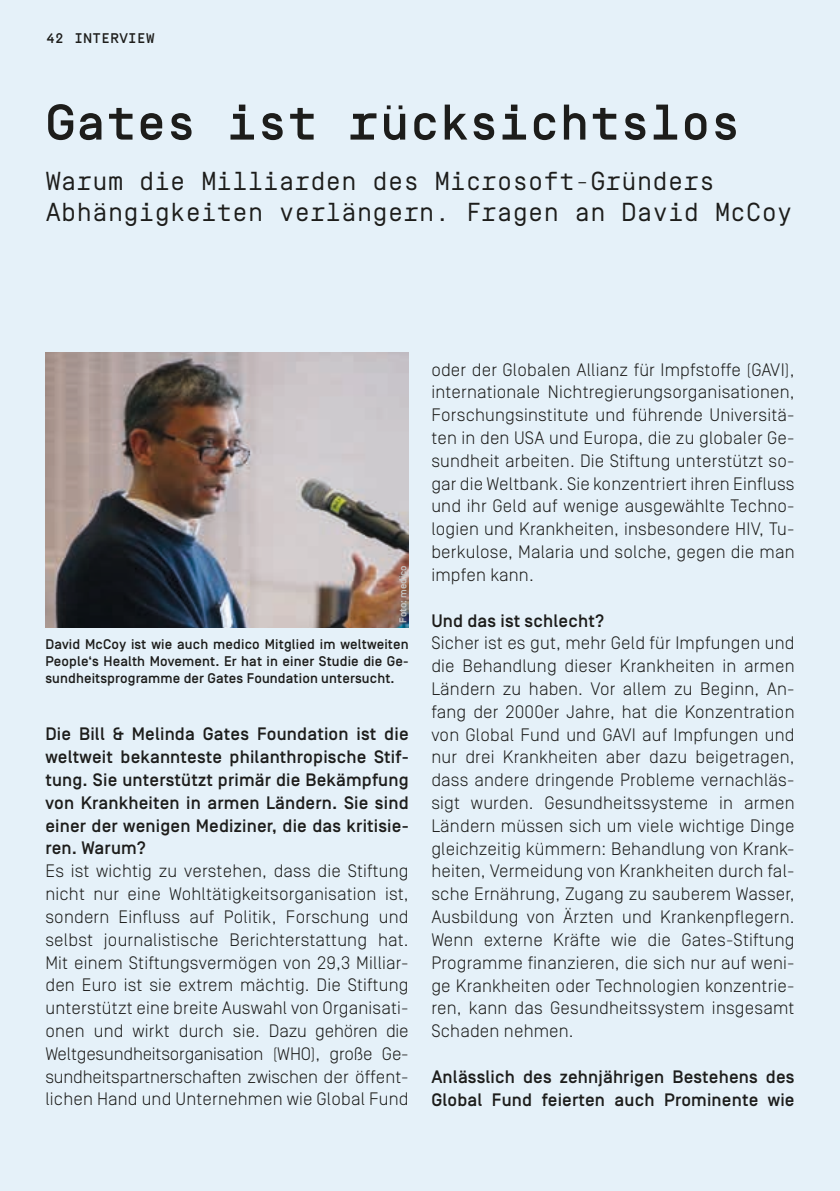
<style>
.page{position:relative;width:840px;height:1191px;background:#fff}
.page>*{position:absolute;margin:0;border:0;box-sizing:border-box;transform-origin:0 0}
.t1{font:500 50px "Simplon BP Mono";letter-spacing:-.005em;color:#1d1d1b}
.t2{font:26px/31.2px "Simplon BP Mono";letter-spacing:-.01em;color:#1d1d1b}
.t3{font:300 18px/22.8px "Simplon BP";letter-spacing:.01em;color:#1d1d1b;text-align:justify}
.t4{font:500 18px/22.8px "Simplon BP";letter-spacing:.01em;color:#1d1d1b}
.t5{font:500 14px/16.8px "Simplon BP";letter-spacing:.01em;color:#1d1d1b;text-align:justify}
.t6{font:500 14px "Simplon BP Mono";letter-spacing:.03em;color:#1d1d1b}
.t7{font:500 10px "Simplon BP";color:#c7c7c6}
</style>
<div class="page">
<div style="left:0;top:0;width:839px;height:1191px;background:#e5f1f9"></div>
<img style="left:45px;top:353px;width:363px;height:275px">
<p class="t6" style="left:46px;top:29px;width:110px">42 intervi ew</p>
<h1 class="t1" style="left:45px;top:89px;width:696px">Gates ist rücksichtslos</h1>
<h2 class="t2" style="left:45px;top:164px;width:748px">Warum die Milliarden des Microsoft-Gründers<br>Abhängigkeiten verlängern. Fragen an David McCoy</h2>
<p class="t7" style="left:397px;top:622px;width:59px;rotate:-90deg">Foto: medico</p>
<p class="t5" style="left:45px;top:636px;width:364px">David McCoy ist wie auch medico Mitglied im weltweiten People‘s Health Movement. Er hat in einer Studie die Ge&shy;sundheitsprogramme der Gates Foundation untersucht.</p>
<p class="t4" style="left:45px;top:723px;width:364px;text-align:justify">Die Bill &amp; Melinda Gates Foundation ist die weltweit bekannteste philanthropische Stif&shy;tung. Sie unterstützt primär die Bekämpfung von Krankheiten in armen Ländern. Sie sind einer der wenigen Mediziner, die das kritisie&shy;ren. Warum?</p>
<p class="t3" style="left:45px;top:859px;width:364px">Es ist wichtig zu verstehen, dass die Stiftung nicht nur eine Wohltätigkeitsorganisation ist, sondern Einfluss auf Politik, Forschung und selbst journalistische Berichterstattung hat.<br>Mit einem Stiftungsvermögen von 29,3 Milliar&shy;den Euro ist sie extrem mächtig. Die Stiftung unterstützt eine breite Auswahl von Organisati&shy;onen und wirkt durch sie. Dazu gehören die Weltgesundheitsorganisation (WHO), große Ge&shy;sundheitspartnerschaften zwischen der öffent&shy;lichen Hand und Unternehmen wie Global Fund</p>
<p class="t3" style="left:431px;top:358px;width:364px">oder der Globalen Allianz für Impfstoffe (GAVI), internationale Nichtregierungsorganisationen, Forschungsinstitute und führende Universitä&shy;ten in den USA und Europa, die zu globaler Ge&shy;sundheit arbeiten. Die Stiftung unterstützt so&shy;gar die Weltbank. Sie konzentriert ihren Einfluss und ihr Geld auf wenige ausgewählte Techno&shy;logien und Krankheiten, insbesondere HIV, Tu&shy;berkulose, Malaria und solche, gegen die man impfen kann.</p>
<p class="t4" style="left:431px;top:609px;width:174px">Und das ist schlecht?</p>
<p class="t3" style="left:431px;top:631px;width:364px">Sicher ist es gut, mehr Geld für Impfungen und die Behandlung dieser Krankheiten in armen Ländern zu haben. Vor allem zu Beginn, An&shy;fang der 2000er Jahre, hat die Konzentration von Global Fund und GAVI auf Impfungen und nur drei Krankheiten aber dazu beigetragen, dass andere dringende Probleme vernachläs&shy;sigt wurden. Gesundheitssysteme in armen Ländern müssen sich um viele wichtige Dinge gleichzeitig kümmern: Behandlung von Krank&shy;heiten, Vermeidung von Krankheiten durch fal&shy;sche Ernährung, Zugang zu sauberem Wasser, Ausbildung von Ärzten und Krankenpflegern.<br>Wenn externe Kräfte wie die Gates-Stiftung Programme finanzieren, die sich nur auf weni&shy;ge Krankheiten oder Technologien konzentrie&shy;ren, kann das Gesundheitssystem insgesamt Schaden nehmen.</p>
<p class="t4" style="left:431px;top:1065px;width:364px">Anlässlich des zehnjährigen Bestehens des<br>Global Fund feierten auch Prominente wie</p>
</div>
